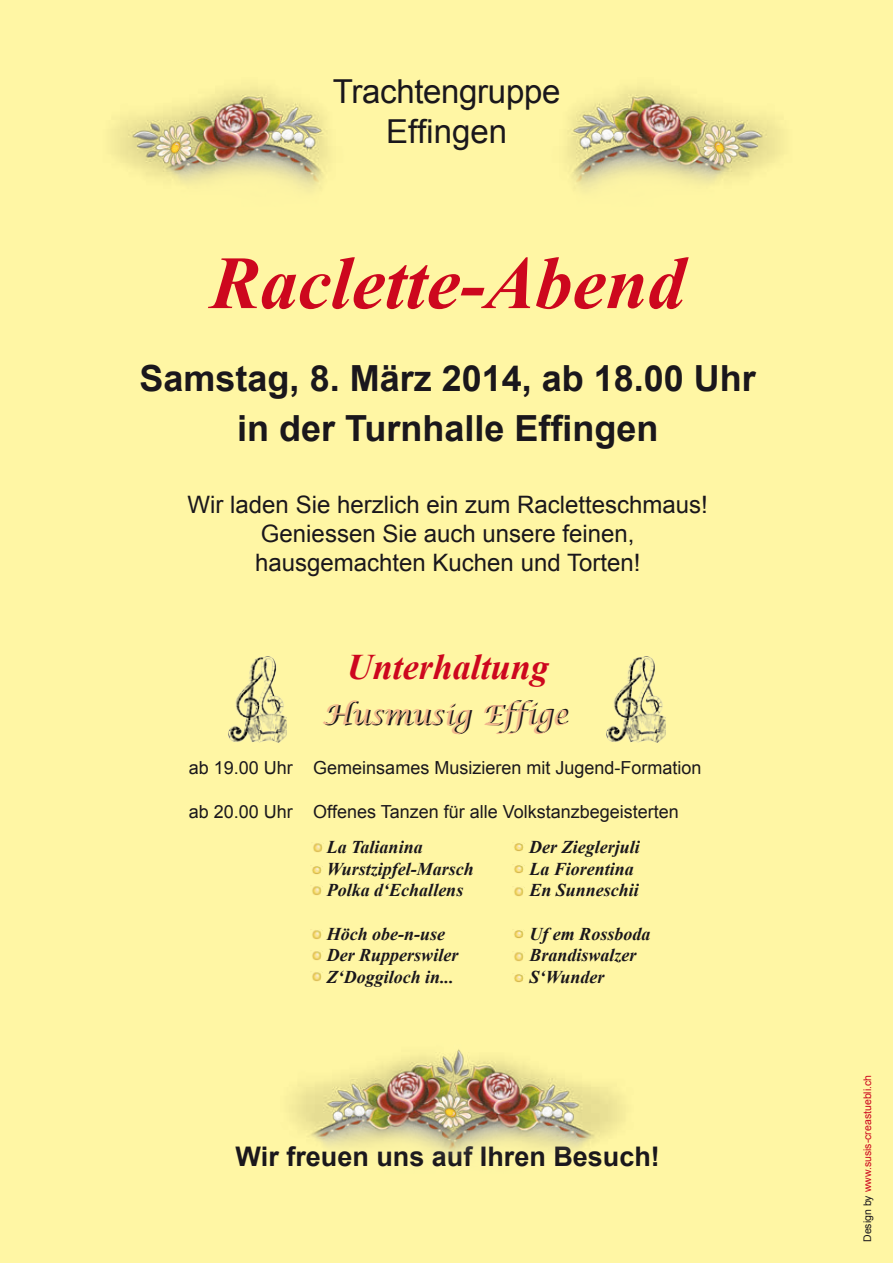
<style>
.page{position:relative;width:893px;height:1263px;background:#fff6a4}
.page>*{position:absolute;margin:0;border:0;box-sizing:border-box;transform-origin:0 0}
.t1{font:italic 700 75px "Times New Roman";color:#cd071e}
.t2{font:700 36px "Arial";color:#1a171c}
.t3{font:italic 700 36px "Times New Roman";color:#cd071e}
.t4{font:33px "Arial";letter-spacing:-.01em;color:#1a171c}
.t5{font:italic 27.6px "Lucida Calligraphy";color:#1a171c}
.t6{font:700 27px "Arial";color:#1a171c}
.t7{font:24px "Arial";color:#1a171c}
.t8{font:italic 700 18px "Times New Roman";color:#1a171c}
.t9{font:18px "Arial";color:#1a171c}
.t10{font:10.5px "Arial";color:#cd071e}
.s1{color:#1a171c}
</style>
<div class="page">
<img style="left:115px;top:88px;width:213px;height:101px">
<img style="left:567px;top:88px;width:213px;height:101px">
<svg style="left:313px;top:843px;width:10px;height:9px"></svg>
<svg style="left:312px;top:866px;width:11px;height:9px"></svg>
<svg style="left:312px;top:886px;width:11px;height:10px"></svg>
<svg style="left:312px;top:930px;width:11px;height:10px"></svg>
<svg style="left:312px;top:951px;width:11px;height:10px"></svg>
<svg style="left:312px;top:972px;width:11px;height:9px"></svg>
<svg style="left:514px;top:843px;width:10px;height:9px"></svg>
<svg style="left:514px;top:865px;width:10px;height:9px"></svg>
<svg style="left:514px;top:887px;width:10px;height:9px"></svg>
<svg style="left:514px;top:930px;width:10px;height:9px"></svg>
<svg style="left:514px;top:952px;width:11px;height:10px"></svg>
<svg style="left:514px;top:974px;width:10px;height:9px"></svg>
<img style="left:292px;top:1049px;width:330px;height:109px">
<img style="left:228px;top:656px;width:59px;height:86px">
<img style="left:607px;top:656px;width:58px;height:86px">
<p class="t4" style="left:333px;top:70px;width:229px">Trachtengruppe</p>
<p class="t4" style="left:386px;top:110px;width:123px">Effingen</p>
<p class="t1" style="left:210px;top:231px;width:476px">Raclette-Abend</p>
<p class="t2" style="left:140px;top:354px;width:618px">Samstag, 8. März 2014, ab 18.00 Uhr</p>
<p class="t2" style="left:237px;top:405px;width:423px">in der Turnhalle Effingen</p>
<p class="t7" style="left:188px;top:489px;width:522px">Wir laden Sie herzlich ein zum Racletteschmaus!</p>
<p class="t7" style="left:261px;top:518px;width:375px">Geniessen Sie auch unsere feinen,</p>
<p class="t7" style="left:255px;top:547px;width:387px">hausgemachten Kuchen und Torten!</p>
<p class="t3" style="left:347px;top:642px;width:204px">Unterhaltung</p>
<p class="t5" style="left:324px;top:698px;width:247px">Husmusig Effige</p>
<p class="t9" style="left:189px;top:756px;width:514px">ab 19.00 Uhr Gemeinsames Musizieren mit Jugend-Formation</p>
<p class="t9" style="left:189px;top:799px;width:492px">ab 20.00 Uhr Offenes Tanzen für alle Volkstanzbegeisterten</p>
<p class="t8" style="left:327px;top:835px;width:97px">La Talianina</p>
<p class="t8" style="left:529px;top:835px;width:112px">Der Zieglerjuli</p>
<p class="t8" style="left:327px;top:856px;width:149px">Wurstzipfel-Marsch</p>
<p class="t8" style="left:529px;top:856px;width:106px">La Fiorentina</p>
<p class="t8" style="left:327px;top:878px;width:138px">Polka d‘Echallens</p>
<p class="t8" style="left:529px;top:878px;width:111px">En Sunneschii</p>
<p class="t8" style="left:327px;top:921px;width:120px">Höch obe-n-use</p>
<p class="t8" style="left:529px;top:921px;width:122px">Uf em Rossboda</p>
<p class="t8" style="left:327px;top:943px;width:133px">Der Rupperswiler</p>
<p class="t8" style="left:529px;top:943px;width:109px">Brandiswalzer</p>
<p class="t8" style="left:327px;top:964px;width:129px">Z‘Doggiloch in...</p>
<p class="t8" style="left:529px;top:964px;width:77px">S‘Wunder</p>
<p class="t6" style="left:236px;top:1139px;width:426px">Wir freuen uns auf Ihren Besuch!</p>
<p class="t10" style="left:861px;top:1242px;width:169px;rotate:-90deg"><span class="s1">Design by</span> www.susis-creastuebli.ch</p>
</div>
